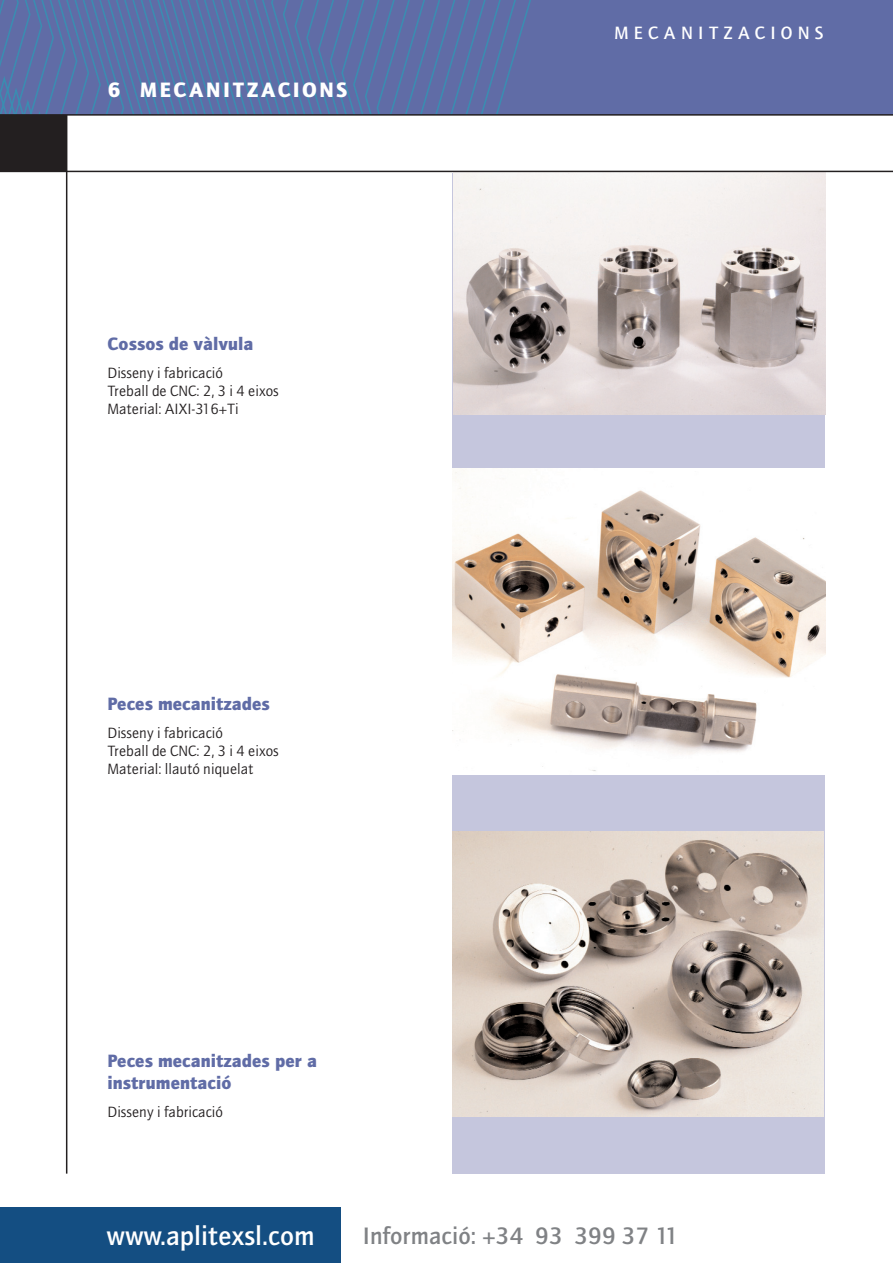
<style>
.page{position:relative;width:893px;height:1263px;background:#fff}
.page>*{position:absolute;margin:0;border:0;box-sizing:border-box;transform-origin:0 0}
.t1{font:500 27px "AT Quay Sans";color:#fff}
.t2{font:500 24px "AT Quay Sans";color:#808285}
.t3{font:900 21px "AT Quay Sans";letter-spacing:.115em;color:#fff}
.t4{font:900 18px/21.6px "AT Quay Sans";color:#606ca6}
.t5{font:500 18px "AT Quay Sans";letter-spacing:.285em;color:#fff}
.t6{font:15px/18px "AT Quay Sans";color:#231f20}
</style>
<div class="page">
<div style="left:453px;top:173px;width:372px;height:1001px;background:#c5c6dd"></div>
<div style="left:0;top:114px;width:66px;height:58px;background:#231f20"></div>
<hr style="left:66px;top:113px;width:1px;height:1061px;background:#231f20">
<div style="left:0;top:0;width:892px;height:115px;background:#606ca6"></div>
<svg style="left:0;top:0;width:531px;height:114px"></svg>
<img style="left:454px;top:173px;width:371px;height:241px">
<img style="left:453px;top:468px;width:372px;height:306px">
<div style="left:0;top:1208px;width:340px;height:55px;background:#144e82"></div>
<hr style="left:0;top:114px;width:892px;height:2px;background:#231f20">
<img style="left:453px;top:831px;width:370px;height:285px">
<hr style="left:0;top:171px;width:892px;height:1px;background:#231f20">
<h3 class="t3" style="left:108px;top:82px;width:241px">6 MECANITZACIONS</h3>
<p class="t4" style="left:108px;top:335px;width:147px">Cossos de vàlvula</p>
<p class="t6" style="left:108px;top:365px;width:173px">Disseny i fabricació<br>Treball de CNC: 2, 3 i 4 eixos<br>Material: AIXI-316+Ti</p>
<p class="t4" style="left:108px;top:694px;width:164px">Peces mecanitzades</p>
<p class="t6" style="left:108px;top:725px;width:173px">Disseny i fabricació<br>Treball de CNC: 2, 3 i 4 eixos<br>Material: llautó niquelat</p>
<p class="t4" style="left:108px;top:1052px;width:211px">Peces mecanitzades per a instrumentació</p>
<p class="t6" style="left:108px;top:1104px;width:117px">Disseny i fabricació</p>
<p class="t5" style="left:614px;top:25px;width:211px">MECANITZACIONS</p>
<h1 class="t1" style="left:107px;top:1224px;width:209px">www.aplitexsl.com</h1>
<h2 class="t2" style="left:363px;top:1226px;width:317px">Informació: +34 93 399 37 11</h2>
</div>
